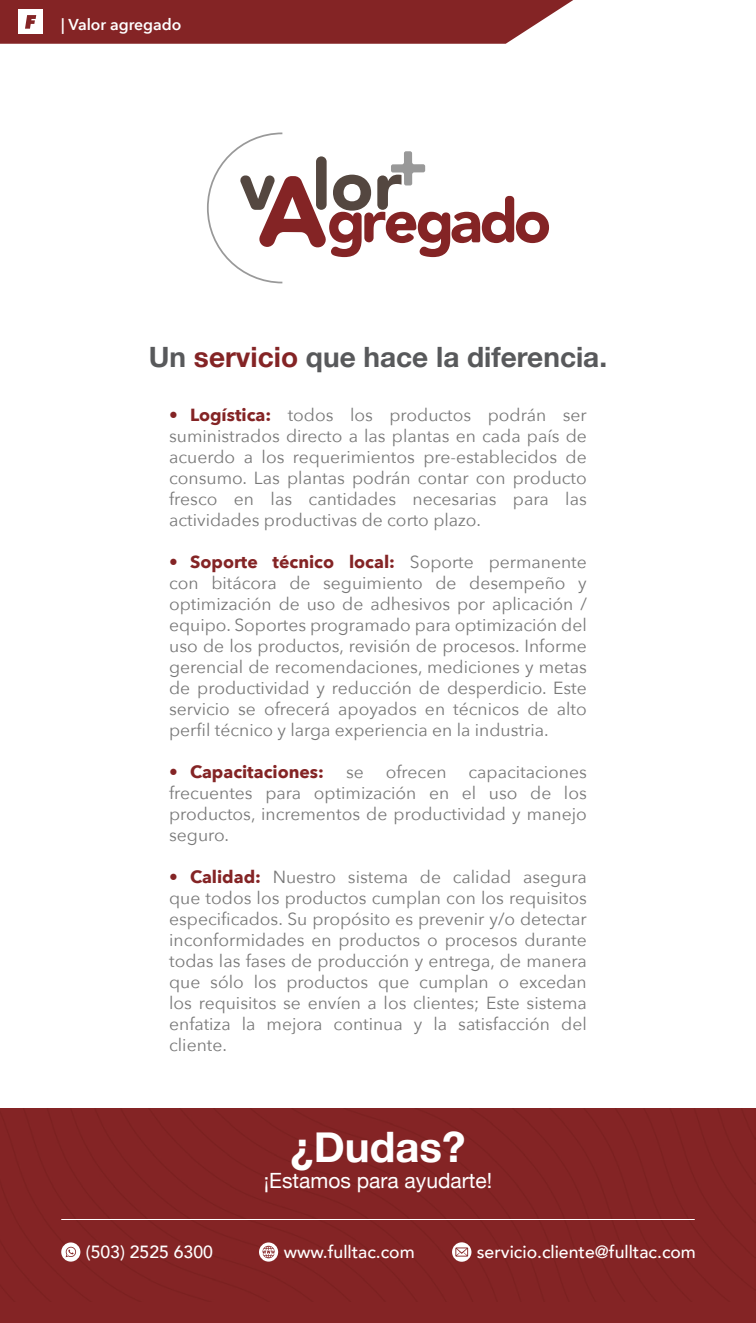
<style>
.page{position:relative;width:756px;height:1323px;background:#fff}
.page>*{position:absolute;margin:0;border:0;box-sizing:border-box;transform-origin:0 0}
.Titular_01{font:700 42px "Helvetica Neue";color:#fff}
.Titular_01-2{font:700 28px "Helvetica Neue";color:#58595b}
.Titular_01-3{font:21px "Helvetica Neue";color:#fff}
.t1{font:500 17.68px "Avenir";color:#fff}
.t2{font:17.5px/21px "Avenir Next";color:#787878;text-align:justify}
.t3{font:700 17.5px "Avenir Next";color:#842425}
.Texto_MARCADOR{font:600 15.75px "Avenir Next";color:#fff}
.s1{color:#842425}
.s2{font-weight:700;color:#842425}
</style>
<div class="page">
<hr style="left:755px;top:0;width:1px;height:1323px;background:#231f20">
<div style="left:0;top:1108px;width:756px;height:194px;background:#842425"></div>
<div style="left:0;top:1302px;width:756px;height:21px;background:#842425"></div>
<svg style="left:0;top:0;width:573px;height:44px;background:#8e3637"></svg>
<svg style="left:207px;top:132px;width:342px;height:152px"></svg>
<svg style="left:61px;top:1242px;width:19px;height:20px"></svg>
<svg style="left:66px;top:1247px;width:10px;height:10px"></svg>
<svg style="left:452px;top:1242px;width:19px;height:20px"></svg>
<svg style="left:455px;top:1247px;width:13px;height:10px"></svg>
<svg style="left:259px;top:1242px;width:19px;height:20px"></svg>
<svg style="left:262px;top:1246px;width:13px;height:12px"></svg>
<hr style="left:61px;top:1219px;width:634px;height:1px;background:#fff">
<p class="Texto_MARCADOR" style="left:61px;top:11px;width:122px">| Valor agregado</p>
<p class="Titular_01-2" style="left:149px;top:335px;width:460px">Un <span class="s1">servicio</span> que hace la diferencia.</p>
<p class="t2" style="left:169px;top:404px;width:419px"><span class="s2">• Logística:</span> todos los productos podrán ser suministrados directo a las plantas en cada país de acuerdo a los requerimientos pre-establecidos de consumo. Las plantas podrán contar con producto fresco en las cantidades necesarias para las actividades productivas de corto plazo.</p>
<p class="t2" style="left:169px;top:551px;width:419px"><span class="s2">• Soporte técnico local:</span> Soporte permanente con bitácora de seguimiento de desempeño y optimización de uso de adhesivos por aplicación / equipo. Soportes programado para optimización del uso de los productos, revisión de procesos. Informe gerencial de recomendaciones, mediciones y metas de productividad y reducción de desperdicio. Este servicio se ofrecerá apoyados en técnicos de alto perfil técnico y larga experiencia en la industria.</p>
<p class="t3" style="left:169px;top:757px;width:156px">• Capacitaciones:</p>
<p class="t2" style="left:346px;top:761px;width:19px">se</p>
<p class="t2" style="left:386px;top:761px;width:62px">ofrecen</p>
<p class="t2" style="left:169px;top:761px;width:419px;text-indent:299px">capacitaciones frecuentes para optimización en el uso de los productos, incrementos de productividad y manejo seguro.</p>
<p class="t2" style="left:169px;top:866px;width:419px"><span class="s2">• Calidad:</span> Nuestro sistema de calidad asegura que todos los productos cumplan con los requisitos especificados. Su propósito es prevenir y/o detectar inconformidades en productos o procesos durante todas las fases de producción y entrega, de manera que sólo los productos que cumplan o excedan los requisitos se envíen a los clientes; Este sistema enfatiza la mejora continua y la satisfacción del cliente.</p>
<p class="Titular_01" style="left:290px;top:1115px;width:177px">¿Dudas?</p>
<p class="Titular_01-3" style="left:264px;top:1165px;width:230px">¡Estamos para ayudarte!</p>
<p class="t1" style="left:86px;top:1236px;width:129px">(503) 2525 6300</p>
<p class="t1" style="left:284px;top:1236px;width:133px">www.fulltac.com</p>
<p class="t1" style="left:477px;top:1236px;width:221px">servicio.cliente@fulltac.com</p>
</div>
